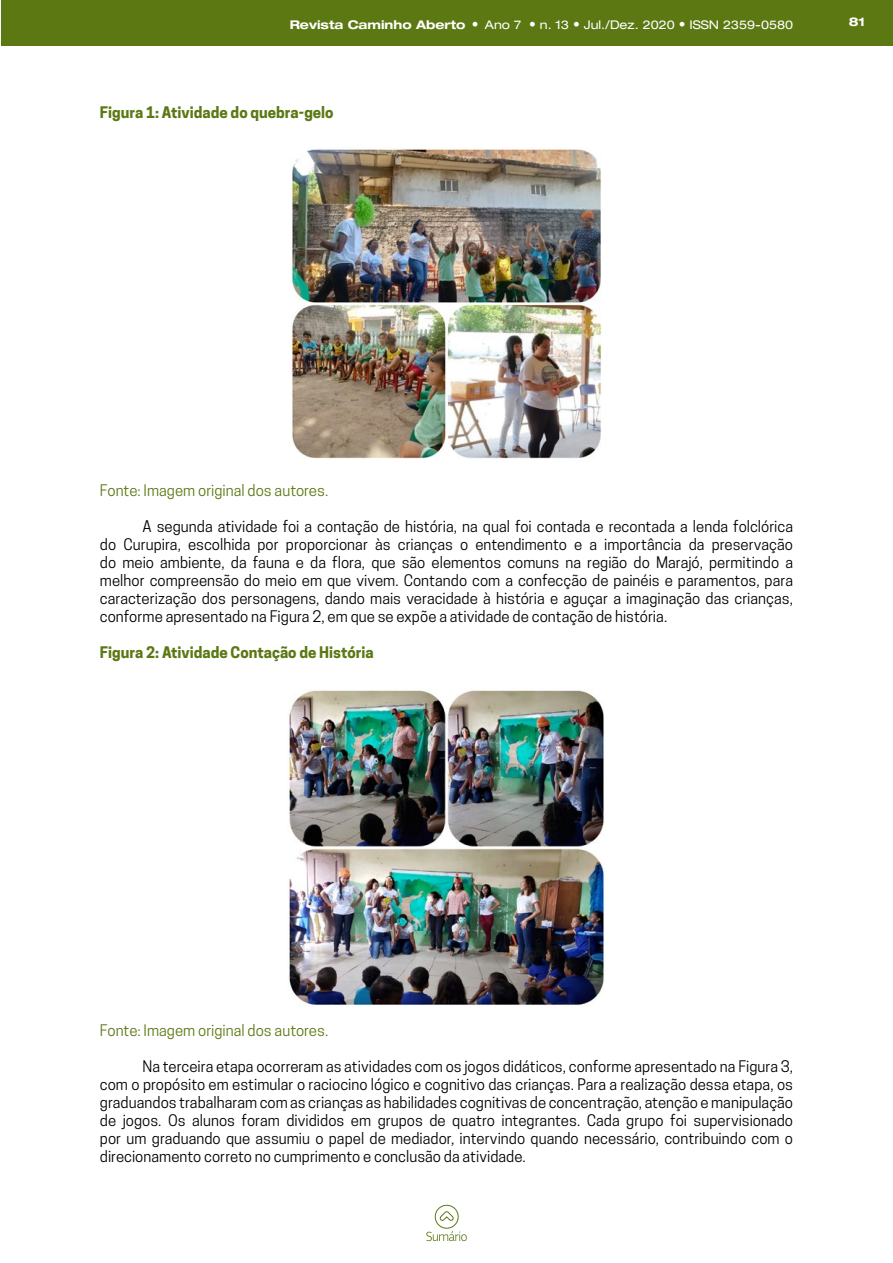
<style>
.page{position:relative;width:893px;height:1263px;background:#fff}
.page>*{position:absolute;margin:0;border:0;box-sizing:border-box;transform-origin:0 0}
.t1{font:15px/18px "Cooper Hewitt";color:#000;text-align:justify}
.t2{font:700 15px "Cooper Hewitt";color:#5b7813}
.t3{font:15px "Cooper Hewitt";color:#5b7813}
.t4{font:expanded 12px "Helvetica Neue LT Pro";color:#fff}
.t5{font:700 expanded 12px "Helvetica Neue LT Pro";color:#fff}
.s1{font-weight:700}
.s2{font-stretch:condensed;font-size:13.5px}
</style>
<div class="page">
<div style="left:1px;top:0;width:892px;height:46px;background:#5b7813"></div>
<svg style="left:426px;top:1204px;width:41px;height:37px"></svg>
<img style="left:291px;top:149px;width:311px;height:310px">
<img style="left:288px;top:690px;width:317px;height:316px">
<p class="t4" style="left:290px;top:17px;width:505px"><span class="s1">Revista Caminho Aberto</span> <span class="s2">•</span> Ano 7 <span class="s2">•</span> n. 13 <span class="s2">•</span> Jul./Dez. 2020 <span class="s2">•</span> ISSN 2359-0580</p>
<p class="t5" style="left:849px;top:14px;width:18px">81</p>
<p class="t2" style="left:100px;top:103px;width:235px">Figura 1: Atividade do quebra-gelo</p>
<p class="t3" style="left:100px;top:481px;width:230px">Fonte: Imagem original dos autores.</p>
<p class="t1" style="left:100px;top:517px;width:695px;text-indent:43px">A segunda atividade foi a contação de história, na qual foi contada e recontada a lenda folclórica do Curupira, escolhida por proporcionar às crianças o entendimento e a importância da preservação do meio ambiente, da fauna e da flora, que são elementos comuns na região do Marajó, permitindo a melhor compreensão do meio em que vivem. Contando com a confecção de painéis e paramentos, para caracterização dos personagens, dando mais veracidade à história e aguçar a imaginação das crianças, conforme apresentado na Figura 2, em que se expõe a atividade de contação de história.</p>
<p class="t2" style="left:100px;top:643px;width:275px">Figura 2: Atividade Contação de História</p>
<p class="t3" style="left:100px;top:1021px;width:230px">Fonte: Imagem original dos autores.</p>
<p class="t1" style="left:100px;top:1057px;width:695px;text-indent:43px">Na terceira etapa ocorreram as atividades com os jogos didáticos, conforme apresentado na Figura 3, com o propósito em estimular o raciocino lógico e cognitivo das crianças. Para a realização dessa etapa, os graduandos trabalharam com as crianças as habilidades cognitivas de concentração, atenção e manipulação de jogos. Os alunos foram divididos em grupos de quatro integrantes. Cada grupo foi supervisionado por um graduando que assumiu o papel de mediador, intervindo quando necessário, contribuindo com o direcionamento correto no cumprimento e conclusão da atividade.</p>
</div>
